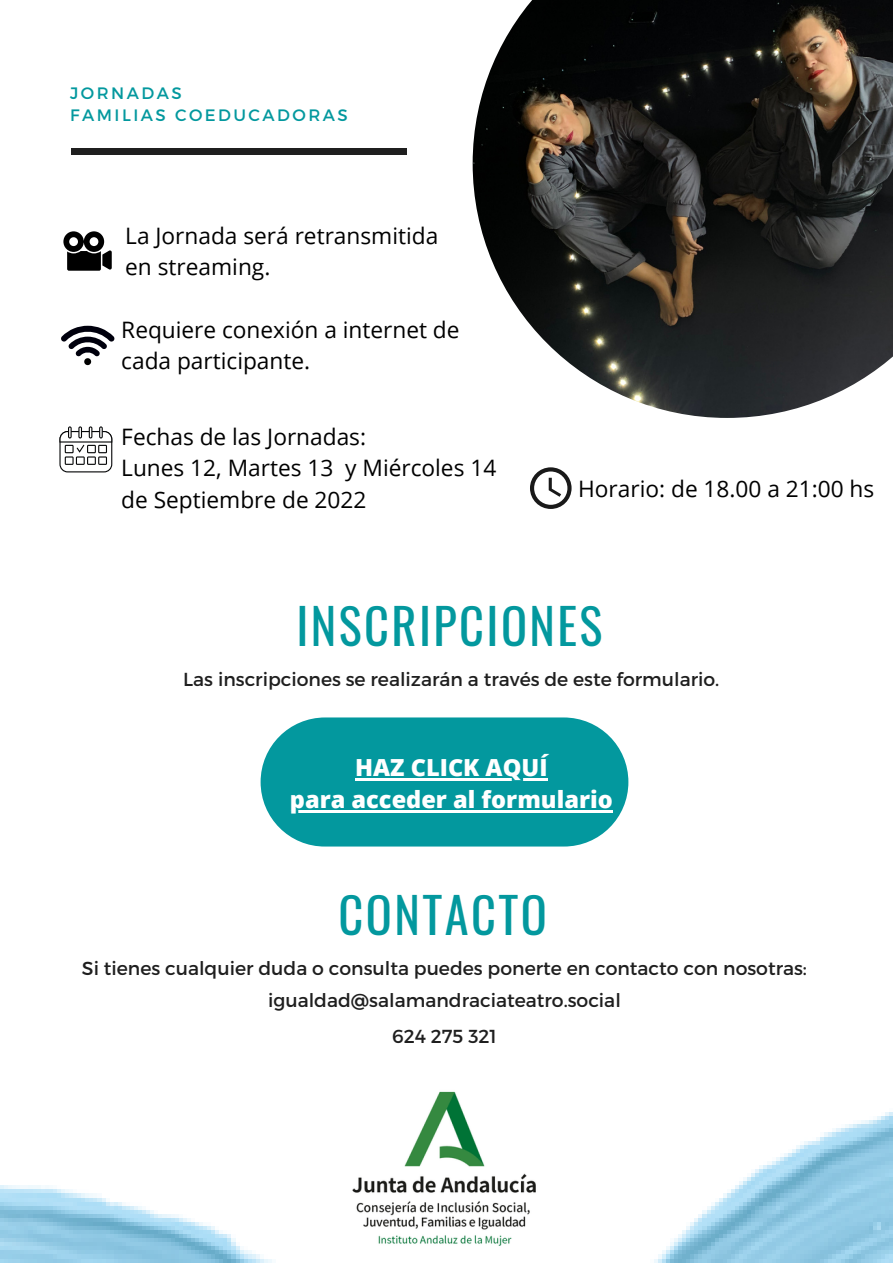
<style>
.page{position:relative;width:893px;height:1264px;background:#fff}
.page>*{position:absolute;margin:0;border:0;box-sizing:border-box;transform-origin:0 0}
.t1{font:48.45px "Oswald";letter-spacing:.05em;color:#03989e}
.t2{font:800 23.55px/32.5px "Open Sans";color:#fff;text-align:center}
.t3{font:22.65px/31.2px "Open Sans";color:#000}
.t4{font:18.75px/31.8px "Montserrat";color:#1f1f1f;text-align:center}
.t5{font:16.5px/22.5px "Montserrat";letter-spacing:.15em;color:#03989e}
</style>
<div class="page">
<img style="left:472px;top:0;width:420px;height:418px">
<div style="left:71px;top:148px;width:335px;height:6px;background:#1f1f1f"></div>
<div style="left:260px;top:717px;width:368px;height:129px;background:#03989e;border-radius:65px"></div>
<svg style="left:61px;top:326px;width:54px;height:39px"></svg>
<svg style="left:530px;top:467px;width:41px;height:42px"></svg>
<svg style="left:63px;top:231px;width:49px;height:40px"></svg>
<svg style="left:59px;top:426px;width:53px;height:46px"></svg>
<img style="left:0;top:1112px;width:892px;height:150px">
<img style="left:297px;top:1091px;width:294px;height:171px">
<hr style="left:355px;top:778px;width:192px;height:2px;background:#fff">
<hr style="left:290px;top:810px;width:322px;height:2px;background:#fff">
<p class="t5" style="left:70px;top:81px;width:279px">JORNADAS<br>FAMILIAS COEDUCADORAS</p>
<p class="t3" style="left:125px;top:219px;width:314px">La Jornada será retransmitida en streaming.</p>
<p class="t3" style="left:121px;top:314px;width:340px">Requiere conexión a internet de cada participante.</p>
<p class="t3" style="left:121px;top:421px;width:376px">Fechas de las Jornadas:<br>Lunes 12, Martes 13 y Miércoles 14 de Septiembre de 2022</p>
<p class="t3" style="left:578px;top:472px;width:297px">Horario: de 18.00 a 21:00 hs</p>
<h1 class="t1" style="left:296px;top:588px;width:307px">INSCRIPCIONES</h1>
<p class="t4" style="left:183px;top:662px;width:537px">Las inscripciones se realizarán a través de este formulario.</p>
<p class="t2" style="left:290px;top:750px;width:324px">HAZ CLICK AQUÍ<br>para acceder al formulario</p>
<h1 class="t1" style="left:338px;top:877px;width:210px">CONTACTO</h1>
<p class="t4" style="left:82px;top:951px;width:726px">Si tienes cualquier duda o consulta puedes ponerte en contacto con nosotras: igualdad@salamandraciateatro.social</p>
<p class="t4" style="left:392px;top:1019px;width:106px">624 275 321</p>
</div>
